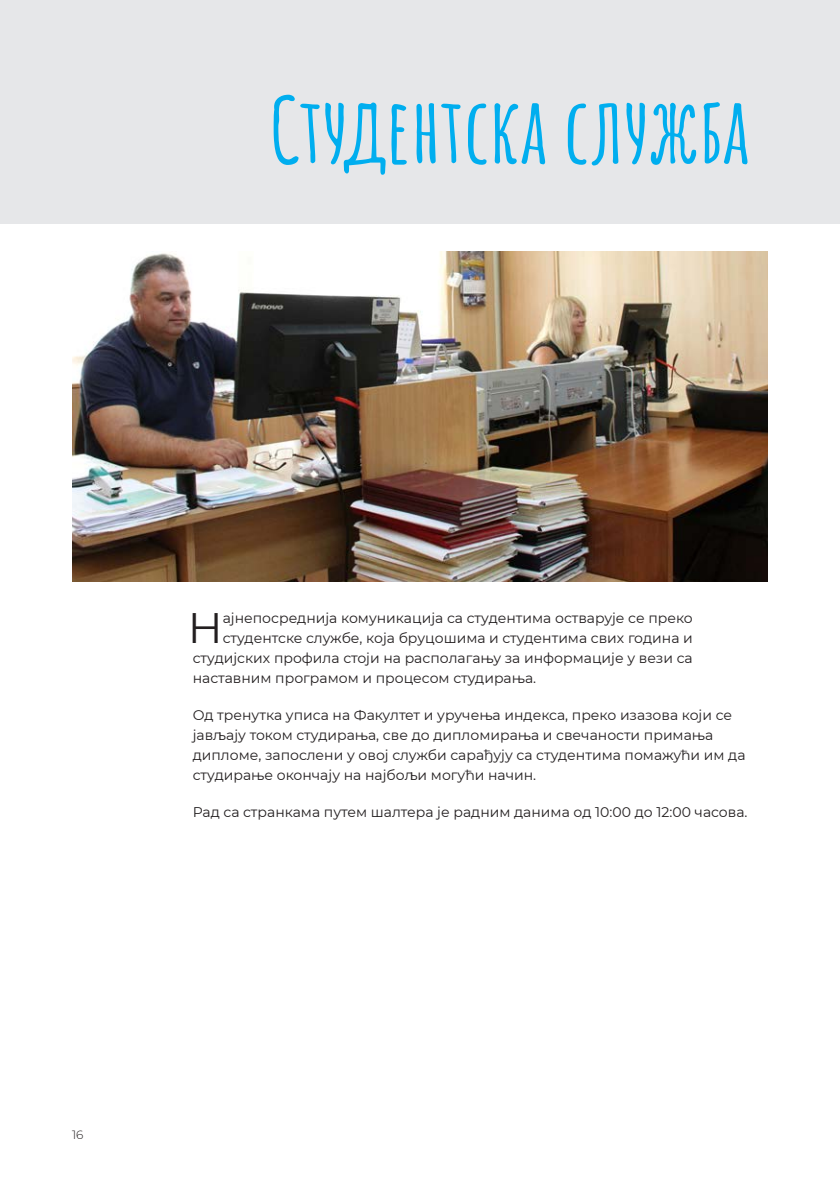
<style>
.page{position:relative;width:840px;height:1191px;background:#fff}
.page>*{position:absolute;margin:0;border:0;box-sizing:border-box;transform-origin:0 0}
.Heading_1{font:700 90px "Amatic SC";color:#00aeef}
.t1{font:42.6px "Montserrat";color:#231f20}
.t2{font:14px/20px "Montserrat";color:#231f20}
.t3{font:300 12px "Montserrat";color:#231f20}
</style>
<div class="page">
<div style="left:0;top:0;width:839px;height:223px;background:#e6e7e9"></div>
<img style="left:72px;top:251px;width:695px;height:330px">
<p class="Heading_1" style="left:269px;top:61px;width:481px">Студентска служба</p>
<p class="t1" style="left:188px;top:599px;width:36px">Н</p>
<p class="t2" style="left:222px;top:608px;width:471px">ајнепосреднија комуникација са студентима остварује се преко</p>
<p class="t2" style="left:222px;top:628px;width:471px">студентске службе, која бруцошима и студентима свих година и</p>
<p class="t2" style="left:193px;top:648px;width:501px">студијских профила стоји на располагању за информације у вези са</p>
<p class="t2" style="left:193px;top:668px;width:345px">наставним програмом и процесом студирања.</p>
<p class="t2" style="left:193px;top:705px;width:554px">Од тренутка уписа на Факултет и уручења индекса, преко изазова који се јављају током студирања, све до дипломирања и свечаности примања дипломе, запослени у овој служби сарађују са студентима помажући им да студирање окончају на најбољи могући начин.</p>
<p class="t2" style="left:193px;top:802px;width:556px">Рад са странкама путем шалтера је радним данима од 10:00 до 12:00 часова.</p>
<p class="t3" style="left:72px;top:1126px;width:13px">16</p>
</div>
